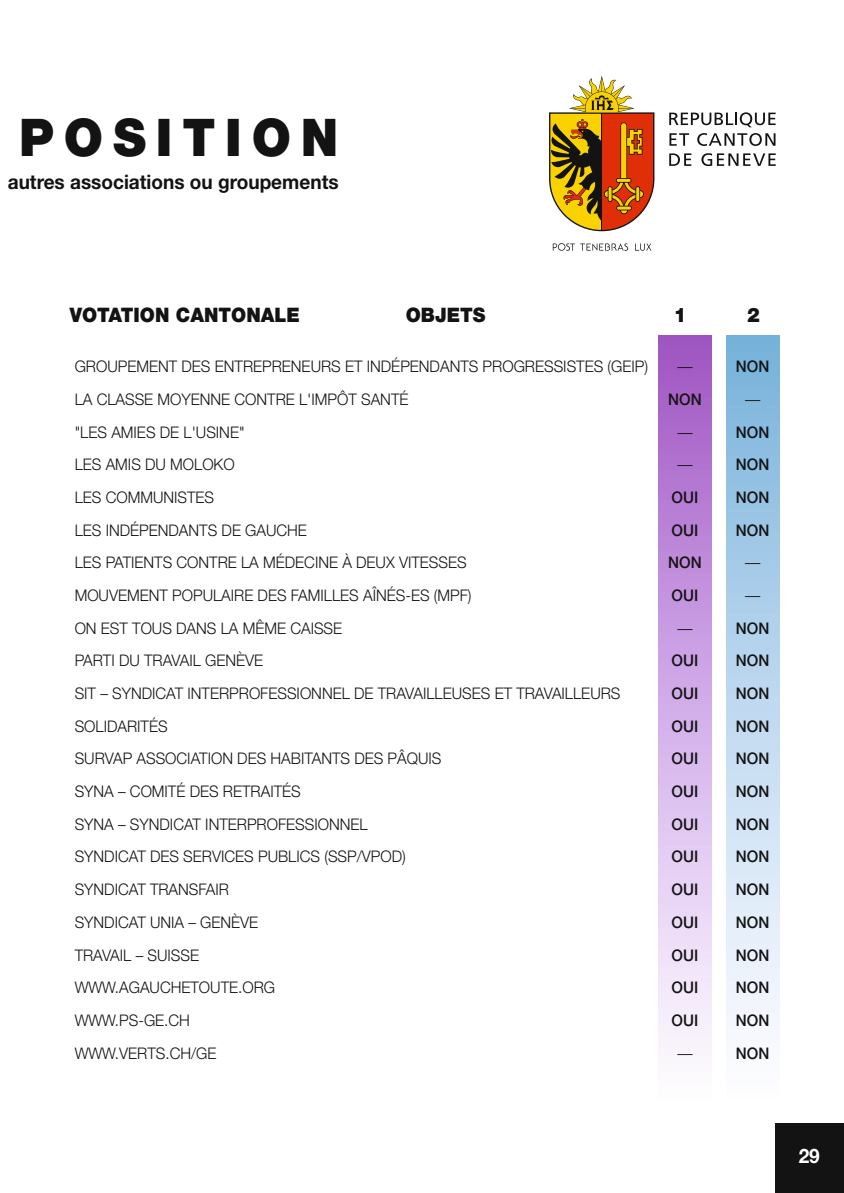
<style>
.page{position:relative;width:844px;height:1193px;background:#fff}
.page>*{position:absolute;margin:0;border:0;box-sizing:border-box;transform-origin:0 0}
.t1{font:900 52px "Helvetica Neue";letter-spacing:.2em;color:#141314;scale:.95 1}
.t2{font:700 20px "Helvetica Neue";color:#141314;scale:.95 1}
.t3{font:900 20px "Helvetica Neue";color:#141314;scale:.95 1}
.t4{font:700 20px "Helvetica Neue";color:#fff;scale:.95 1}
.t5{font:16px "Helvetica Neue Light TT";color:#141314;scale:.95 1}
.t6{font:500 16px "Helvetica Neue";color:#141314;scale:.95 1}
.t7{font:300 16px "Helvetica Neue";color:#141314;scale:.95 1}
</style>
<div class="page">
<svg style="left:549px;top:75px;width:294px;height:1118px"></svg>
<h1 class="t1" style="left:19px;top:119px;width:337px">POSITION</h1>
<p class="t2" style="left:8px;top:175px;width:349px">autres associations ou groupements</p>
<p class="t3" style="left:70px;top:307px;width:243px">VOTATION CANTONALE</p>
<p class="t3" style="left:405px;top:307px;width:85px">OBJETS</p>
<p class="t3" style="left:673px;top:307px;width:15px">1</p>
<p class="t3" style="left:746px;top:307px;width:15px">2</p>
<p class="t5" style="left:75px;top:361px;width:604px">GROUPEMENT DES ENTREPRENEURS ET INDÉPENDANTS PROGRESSISTES (GEIP)</p>
<p class="t7" style="left:677px;top:361px;width:17px">—</p>
<p class="t6" style="left:735px;top:361px;width:37px">NON</p>
<p class="t5" style="left:75px;top:393px;width:352px">LA CLASSE MOYENNE CONTRE L'IMPÔT SANTÉ</p>
<p class="t6" style="left:667px;top:393px;width:37px">NON</p>
<p class="t7" style="left:744px;top:393px;width:17px">—</p>
<p class="t5" style="left:75px;top:426px;width:180px">"LES AMIES DE L'USINE"</p>
<p class="t7" style="left:677px;top:426px;width:17px">—</p>
<p class="t6" style="left:735px;top:426px;width:37px">NON</p>
<p class="t5" style="left:75px;top:459px;width:170px">LES AMIS DU MOLOKO</p>
<p class="t7" style="left:677px;top:459px;width:17px">—</p>
<p class="t6" style="left:735px;top:459px;width:37px">NON</p>
<p class="t5" style="left:75px;top:491px;width:148px">LES COMMUNISTES</p>
<p class="t6" style="left:671px;top:491px;width:30px">OUI</p>
<p class="t6" style="left:735px;top:491px;width:37px">NON</p>
<p class="t5" style="left:75px;top:524px;width:246px">LES INDÉPENDANTS DE GAUCHE</p>
<p class="t6" style="left:671px;top:524px;width:30px">OUI</p>
<p class="t6" style="left:735px;top:524px;width:37px">NON</p>
<p class="t5" style="left:75px;top:557px;width:414px">LES PATIENTS CONTRE LA MÉDECINE À DEUX VITESSES</p>
<p class="t6" style="left:667px;top:557px;width:37px">NON</p>
<p class="t7" style="left:744px;top:557px;width:17px">—</p>
<p class="t5" style="left:75px;top:589px;width:419px">MOUVEMENT POPULAIRE DES FAMILLES AÎNÉS-ES (MPF)</p>
<p class="t6" style="left:671px;top:589px;width:30px">OUI</p>
<p class="t7" style="left:744px;top:589px;width:17px">—</p>
<p class="t5" style="left:75px;top:622px;width:283px">ON EST TOUS DANS LA MÊME CAISSE</p>
<p class="t7" style="left:677px;top:622px;width:17px">—</p>
<p class="t6" style="left:735px;top:622px;width:37px">NON</p>
<p class="t5" style="left:75px;top:655px;width:200px">PARTI DU TRAVAIL GENÈVE</p>
<p class="t6" style="left:671px;top:655px;width:30px">OUI</p>
<p class="t6" style="left:735px;top:655px;width:37px">NON</p>
<p class="t5" style="left:75px;top:687px;width:575px">SIT – SYNDICAT INTERPROFESSIONNEL DE TRAVAILLEUSES ET TRAVAILLEURS</p>
<p class="t6" style="left:671px;top:687px;width:30px">OUI</p>
<p class="t6" style="left:735px;top:687px;width:37px">NON</p>
<p class="t5" style="left:75px;top:720px;width:99px">SOLIDARITÉS</p>
<p class="t6" style="left:671px;top:720px;width:30px">OUI</p>
<p class="t6" style="left:735px;top:720px;width:37px">NON</p>
<p class="t5" style="left:75px;top:753px;width:387px">SURVAP ASSOCIATION DES HABITANTS DES PÂQUIS</p>
<p class="t6" style="left:671px;top:753px;width:30px">OUI</p>
<p class="t6" style="left:735px;top:753px;width:37px">NON</p>
<p class="t5" style="left:75px;top:785px;width:239px">SYNA – COMITÉ DES RETRAITÉS</p>
<p class="t6" style="left:671px;top:785px;width:30px">OUI</p>
<p class="t6" style="left:735px;top:785px;width:37px">NON</p>
<p class="t5" style="left:75px;top:818px;width:310px">SYNA – SYNDICAT INTERPROFESSIONNEL</p>
<p class="t6" style="left:671px;top:818px;width:30px">OUI</p>
<p class="t6" style="left:735px;top:818px;width:37px">NON</p>
<p class="t5" style="left:75px;top:851px;width:350px">SYNDICAT DES SERVICES PUBLICS (SSP/VPOD)</p>
<p class="t6" style="left:671px;top:851px;width:30px">OUI</p>
<p class="t6" style="left:735px;top:851px;width:37px">NON</p>
<p class="t5" style="left:75px;top:883px;width:164px">SYNDICAT TRANSFAIR</p>
<p class="t6" style="left:671px;top:883px;width:30px">OUI</p>
<p class="t6" style="left:735px;top:883px;width:37px">NON</p>
<p class="t5" style="left:75px;top:916px;width:195px">SYNDICAT UNIA – GENÈVE</p>
<p class="t6" style="left:671px;top:916px;width:30px">OUI</p>
<p class="t6" style="left:735px;top:916px;width:37px">NON</p>
<p class="t5" style="left:75px;top:949px;width:132px">TRAVAIL – SUISSE</p>
<p class="t6" style="left:671px;top:949px;width:30px">OUI</p>
<p class="t6" style="left:735px;top:949px;width:37px">NON</p>
<p class="t5" style="left:75px;top:981px;width:212px">WWW.AGAUCHETOUTE.ORG</p>
<p class="t6" style="left:671px;top:981px;width:30px">OUI</p>
<p class="t6" style="left:735px;top:981px;width:37px">NON</p>
<p class="t5" style="left:75px;top:1014px;width:123px">WWW.PS-GE.CH</p>
<p class="t6" style="left:671px;top:1014px;width:30px">OUI</p>
<p class="t6" style="left:735px;top:1014px;width:37px">NON</p>
<p class="t5" style="left:75px;top:1047px;width:151px">WWW.VERTS.CH/GE</p>
<p class="t7" style="left:677px;top:1047px;width:17px">—</p>
<p class="t6" style="left:735px;top:1047px;width:37px">NON</p>
<p class="t4" style="left:798px;top:1148px;width:24px">29</p>
</div>
